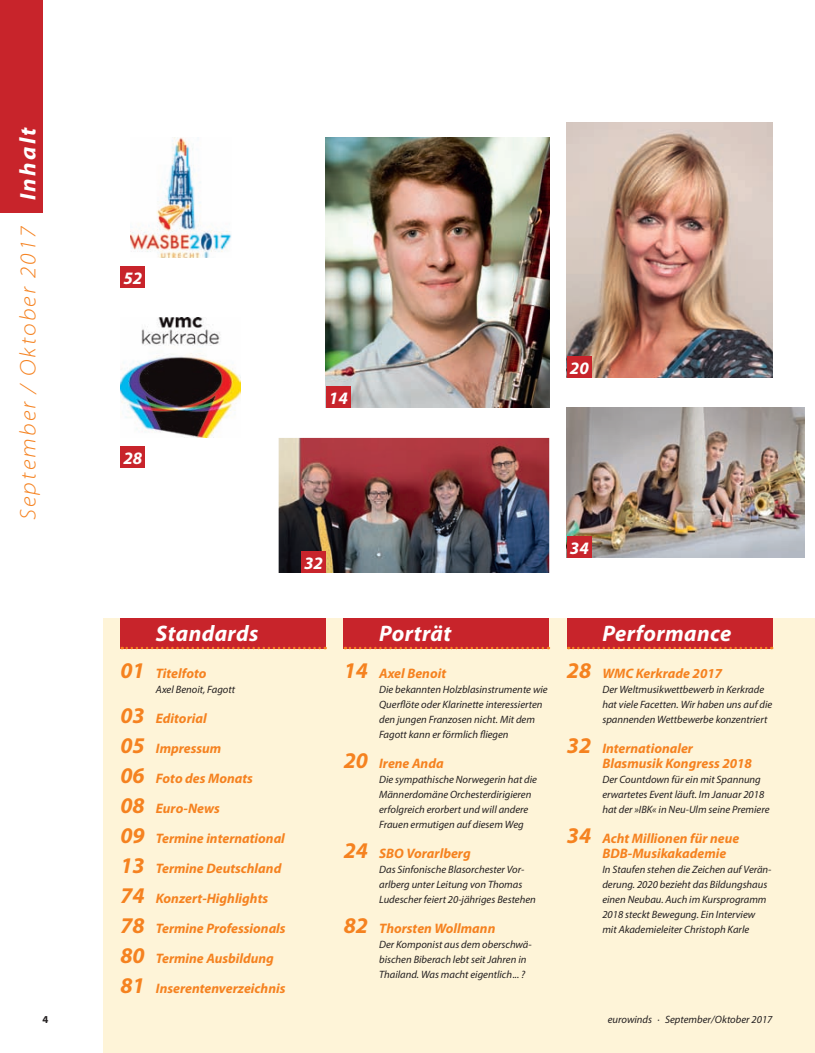
<style>
.page{position:relative;width:815px;height:1053px;background:#fff}
.page>*{position:absolute;margin:0;border:0;box-sizing:border-box;transform-origin:0 0}
.EW_Titel_klein_4c_1{font:italic 700 22.5px "Myriad Pro";letter-spacing:.015em;color:#fff}
.EW_Kolumne_light{font:italic 300 semi-expanded 22.5px "Myriad Pro";letter-spacing:.1em;color:#f58220}
.EW_Kolumne_Bold{font:italic 700 semi-expanded 22.5px "Myriad Pro";letter-spacing:.1em;color:#fff}
.EW_Titel_klein_4c_1-2{font:italic 700 17.5px "Myriad Pro";color:#fff}
.EW_Titel_klein_4c_1-3{font:italic 700 13.75px/15px "Myriad Pro";color:#f58220}
.EW_Titel_klein_4c_1-4{font:italic 10.62px/15px "Myriad Pro";color:#231f20}
.EW_Fließtext_Myriad{font:italic 10.62px "Myriad Pro";color:#231f20}
.EW_Fließtext_Myriad-2{font:700 10.62px "Myriad Pro";color:#231f20}
.s1{font-size:22.5px}
</style>
<div class="page">
<img style="left:567px;top:123px;width:205px;height:255px">
<img style="left:567px;top:408px;width:237px;height:150px">
<img style="left:279px;top:438px;width:270px;height:135px">
<img style="left:326px;top:138px;width:223px;height:270px">
<div style="left:103px;top:618px;width:712px;height:434px;background:#fef4d8"></div>
<div style="left:120px;top:618px;width:206px;height:30px;background:#c8242b"></div>
<svg style="left:122px;top:646px;width:204px;height:3px"></svg>
<div style="left:567px;top:356px;width:25px;height:22px;background:#c8242b"></div>
<div style="left:344px;top:618px;width:205px;height:30px;background:#c8242b"></div>
<svg style="left:345px;top:646px;width:204px;height:3px"></svg>
<div style="left:567px;top:618px;width:205px;height:30px;background:#c8242b"></div>
<svg style="left:568px;top:646px;width:204px;height:3px"></svg>
<div style="left:326px;top:386px;width:25px;height:22px;background:#c8242b"></div>
<div style="left:301px;top:551px;width:25px;height:22px;background:#c8242b"></div>
<div style="left:0;top:0;width:43px;height:213px;background:#c8242b"></div>
<div style="left:567px;top:536px;width:25px;height:22px;background:#c8242b"></div>
<div style="left:120px;top:266px;width:25px;height:22px;background:#c8242b"></div>
<div style="left:120px;top:446px;width:25px;height:22px;background:#c8242b"></div>
<img style="left:121px;top:318px;width:120px;height:120px">
<img style="left:130px;top:138px;width:101px;height:120px">
<p class="EW_Kolumne_Bold" style="left:13px;top:200px;width:75px;rotate:-90deg">Inhalt</p>
<p class="EW_Kolumne_light" style="left:14px;top:520px;width:296px;rotate:-90deg">September / Oktober 2017</p>
<p class="EW_Fließtext_Myriad-2" style="left:43px;top:1012px;width:7px">4</p>
<p class="EW_Titel_klein_4c_1-2" style="left:123px;top:266px;width:20px">52</p>
<p class="EW_Titel_klein_4c_1-2" style="left:123px;top:446px;width:20px">28</p>
<p class="EW_Titel_klein_4c_1-2" style="left:329px;top:386px;width:20px">14</p>
<p class="EW_Titel_klein_4c_1-2" style="left:570px;top:356px;width:20px">20</p>
<p class="EW_Titel_klein_4c_1-2" style="left:304px;top:551px;width:20px">32</p>
<p class="EW_Titel_klein_4c_1-2" style="left:570px;top:536px;width:20px">34</p>
<p class="EW_Titel_klein_4c_1" style="left:156px;top:619px;width:104px">Standards</p>
<p class="EW_Titel_klein_4c_1-3" style="left:120px;top:665px;width:87px"><span class="s1">01</span> Titelfoto</p>
<p class="EW_Titel_klein_4c_1-4" style="left:156px;top:681px;width:81px">Axel Benoit, Fagott</p>
<p class="EW_Titel_klein_4c_1-3" style="left:120px;top:710px;width:88px"><span class="s1">03</span> Editorial</p>
<p class="EW_Titel_klein_4c_1-3" style="left:120px;top:740px;width:102px"><span class="s1">05</span> Impressum</p>
<p class="EW_Titel_klein_4c_1-3" style="left:120px;top:770px;width:134px"><span class="s1">06</span> Foto des Monats</p>
<p class="EW_Titel_klein_4c_1-3" style="left:120px;top:800px;width:101px"><span class="s1">08</span> Euro-News</p>
<p class="EW_Titel_klein_4c_1-3" style="left:120px;top:830px;width:166px"><span class="s1">09</span> Termine international</p>
<p class="EW_Titel_klein_4c_1-3" style="left:120px;top:860px;width:162px"><span class="s1">13</span> Termine Deutschland</p>
<p class="EW_Titel_klein_4c_1-3" style="left:120px;top:890px;width:149px"><span class="s1">74</span> Konzert-Highlights</p>
<p class="EW_Titel_klein_4c_1-3" style="left:120px;top:920px;width:167px"><span class="s1">78</span> Termine Professionals</p>
<p class="EW_Titel_klein_4c_1-3" style="left:120px;top:950px;width:155px"><span class="s1">80</span> Termine Ausbildung</p>
<p class="EW_Titel_klein_4c_1-3" style="left:120px;top:980px;width:166px"><span class="s1">81</span> Inserentenverzeichnis</p>
<p class="EW_Titel_klein_4c_1" style="left:379px;top:619px;width:74px">Porträt</p>
<p class="EW_Titel_klein_4c_1-3" style="left:344px;top:665px;width:104px"><span class="s1">14</span> Axel Benoit</p>
<p class="EW_Titel_klein_4c_1-4" style="left:379px;top:681px;width:170px">Die bekannten Holzblasinstrumente wie Querflöte oder Klarinette interessierten den jungen Franzosen nicht. Mit dem Fagott kann er förmlich fliegen</p>
<p class="EW_Titel_klein_4c_1-3" style="left:344px;top:755px;width:101px"><span class="s1">20</span> Irene Anda</p>
<p class="EW_Titel_klein_4c_1-4" style="left:379px;top:771px;width:159px">Die sympathische Norwegerin hat die Männerdomäne Orchesterdirigieren erfolgreich erorbert und will andere Frauen ermutigen auf diesem Weg</p>
<p class="EW_Titel_klein_4c_1-3" style="left:344px;top:845px;width:128px"><span class="s1">24</span> SBO Vorarlberg</p>
<p class="EW_Titel_klein_4c_1-4" style="left:379px;top:861px;width:158px">Das Sinfonische Blasorchester Vor&shy;arlberg unter Leitung von Thomas<br>Ludescher feiert 20-jähriges Bestehen</p>
<p class="EW_Titel_klein_4c_1-3" style="left:344px;top:920px;width:153px"><span class="s1">82</span> Thorsten Wollmann</p>
<p class="EW_Titel_klein_4c_1-4" style="left:379px;top:936px;width:154px">Der Komponist aus dem oberschwä&shy;bischen Biberach lebt seit Jahren in<br>Thailand. Was macht eigentlich... ?</p>
<p class="EW_Titel_klein_4c_1" style="left:602px;top:619px;width:130px">Performance</p>
<p class="EW_Titel_klein_4c_1-3" style="left:567px;top:665px;width:157px"><span class="s1">28</span> WMC Kerkrade 2017</p>
<p class="EW_Titel_klein_4c_1-4" style="left:602px;top:681px;width:172px">Der Weltmusikwettbewerb in Kerkrade hat viele Facetten. Wir haben uns auf die spannenden Wettbewerbe konzentriert</p>
<p class="EW_Titel_klein_4c_1-3" style="left:602px;top:740px;width:151px;text-indent:-35px"><span class="s1">32</span> Internationaler<br>Blasmusik Kongress 2018</p>
<p class="EW_Titel_klein_4c_1-4" style="left:602px;top:771px;width:169px">Der Countdown für ein mit Spannung erwartetes Event läuft. Im Januar 2018 hat der »IBK« in Neu-Ulm seine Premiere</p>
<p class="EW_Titel_klein_4c_1-3" style="left:602px;top:830px;width:138px;text-indent:-35px"><span class="s1">34</span> Acht Millionen für neue<br>BDB-Musikakademie</p>
<p class="EW_Titel_klein_4c_1-4" style="left:602px;top:861px;width:171px">In Staufen stehen die Zeichen auf Verän&shy;derung. 2020 bezieht das Bildungshaus einen Neubau. Auch im Kursprogramm 2018 steckt Bewegung. Ein Interview mit Akademieleiter Christoph Karle</p>
<p class="EW_Fließtext_Myriad" style="left:608px;top:1013px;width:166px">eurowinds · September/Oktober 2017</p>
</div>
